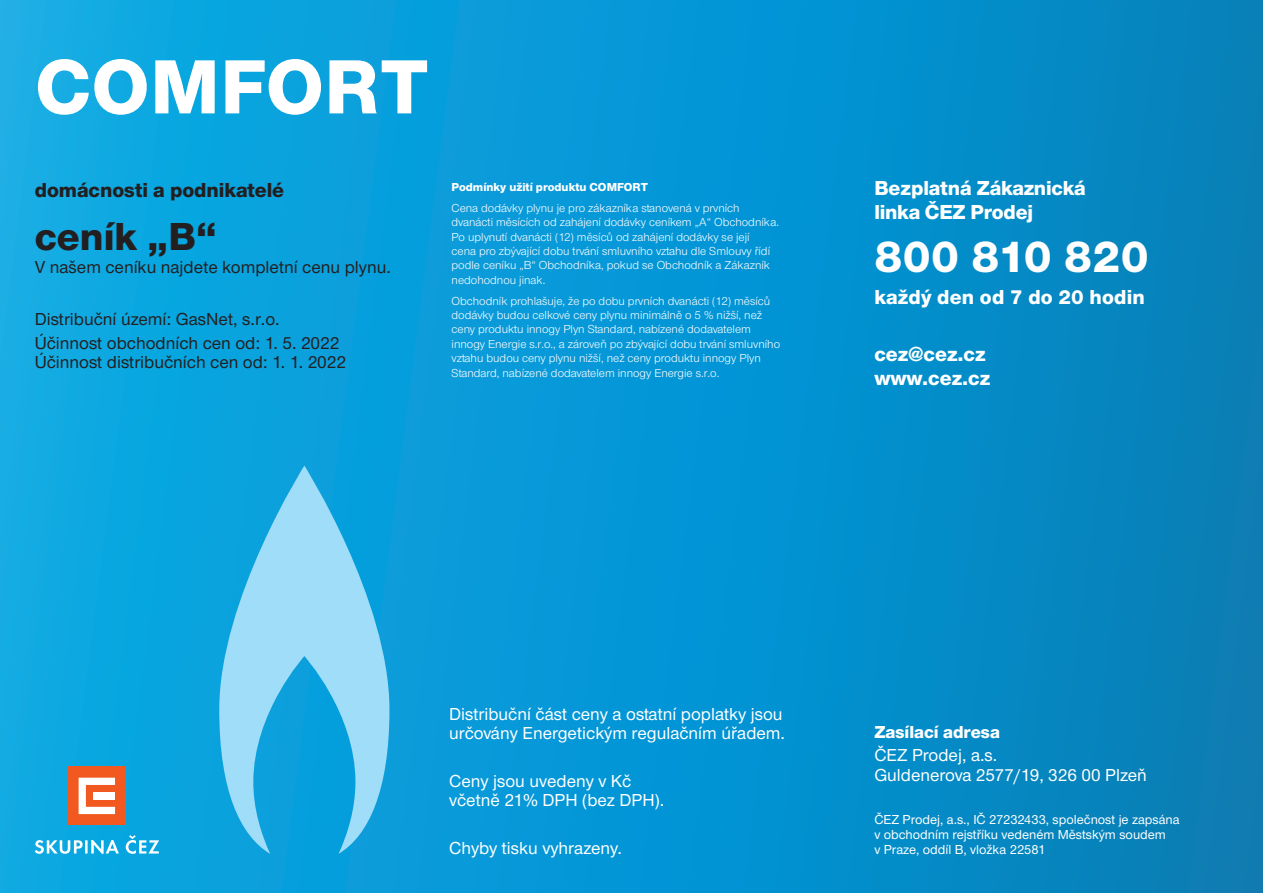
<style>
.page{position:relative;width:1263px;height:893px;background:#fff}
.page>*{position:absolute;margin:0;border:0;box-sizing:border-box;transform-origin:0 0}
.t1{font:800 79.5px "Nimbus CEZOT";letter-spacing:.015em;color:#fff}
.t2{font:800 46.5px "Nimbus CEZOT";letter-spacing:.01em;color:#fff}
.t3{font:800 40.5px "Nimbus CEZOT";color:#231f20}
.t4{font:800 21px/24px "Nimbus CEZOT";color:#fff}
.t5{font:800 21px "Nimbus CEZOT";color:#231f20}
.t6{font:500 18px/19.5px "Nimbus CEZOT";color:#fff}
.t7{font:500 18px/23.7px "Nimbus CEZOT";color:#231f20}
.t8{font:800 18px "Nimbus CEZOT";color:#fff}
.t9{font:500 13.5px/15px "Nimbus CEZOT";color:#fff}
.t10{font:12px/14.4px "Nimbus CEZOT";color:#fff}
.t11{font:800 12px "Nimbus CEZOT";color:#fff}
</style>
<div class="page">
<div style="left:0;top:0;width:1263px;height:893px;background:linear-gradient(to right,#0cace9,#0380bc)"></div>
<svg style="left:219px;top:466px;width:170px;height:388px;background:#51bde9"></svg>
<div style="left:67px;top:766px;width:59px;height:59px;background:#f15921"></div>
<svg style="left:79px;top:778px;width:36px;height:36px"></svg>
<div style="left:93px;top:792px;width:22px;height:7px;background:#fff"></div>
<svg style="left:35px;top:835px;width:124px;height:19px"></svg>
<h1 class="t1" style="left:35px;top:41px;width:395px">COMFORT</h1>
<h3 class="t5" style="left:35px;top:177px;width:251px">domácnosti a podnikatelé</h3>
<h3 class="t3" style="left:35px;top:213px;width:184px">ceník „B“</h3>
<h3 class="t7" style="left:35px;top:256px;width:358px">V našem ceníku najdete kompletní cenu plynu.</h3>
<h3 class="t7" style="left:35px;top:307px;width:306px">Distribuční území: GasNet, s.r.o.<br>Účinnost obchodních cen od: 1. 5. 2022</h3>
<h3 class="t7" style="left:35px;top:350px;width:313px">Účinnost distribučních cen od: 1. 1. 2022</h3>
<p class="t11" style="left:452px;top:180px;width:198px">Podmínky užití produktu COMFORT</p>
<p class="t10" style="left:452px;top:201px;width:329px">Cena dodávky plynu je pro zákazníka stanovená v prvních dvanácti měsících od zahájení dodávky ceníkem „A“ Obchodníka.<br>Po uplynutí dvanácti (12) měsíců od zahájení dodávky se její<br>cena pro zbývající dobu trvání smluvního vztahu dle Smlouvy řídí podle ceníku „B“ Obchodníka, pokud se Obchodník a Zákazník nedohodnou jinak.</p>
<p class="t10" style="left:452px;top:293px;width:330px">Obchodník prohlašuje, že po dobu prvních dvanácti (12) měsíců dodávky budou celkové ceny plynu minimálně o 5 % nižší, než ceny produktu innogy Plyn Standard, nabízené dodavatelem innogy Energie s.r.o., a zároveň po zbývající dobu trvání smluvního vztahu budou ceny plynu nižší, než ceny produktu innogy Plyn Standard, nabízené dodavatelem innogy Energie s.r.o.</p>
<h3 class="t4" style="left:874px;top:177px;width:213px">Bezplatná Zákaznická linka ČEZ Prodej</h3>
<h2 class="t2" style="left:874px;top:229px;width:276px">800 810 820</h2>
<h3 class="t4" style="left:874px;top:285px;width:272px">každý den od 7 do 20 hodin</h3>
<h3 class="t4" style="left:874px;top:342px;width:117px">cez@cez.cz www.cez.cz</h3>
<h3 class="t6" style="left:449px;top:704px;width:337px">Distribuční část ceny a ostatní poplatky jsou určovány Energetickým regulačním úřadem.</h3>
<h3 class="t6" style="left:449px;top:771px;width:217px">Ceny jsou uvedeny v Kč včetně 21% DPH (bez DPH).</h3>
<h3 class="t6" style="left:449px;top:838px;width:174px">Chyby tisku vyhrazeny.</h3>
<h3 class="t8" style="left:874px;top:721px;width:127px">Zasílací adresa</h3>
<h3 class="t6" style="left:874px;top:746px;width:274px">ČEZ Prodej, a.s.<br>Guldenerova 2577/19, 326 00 Plzeň</h3>
<p class="t9" style="left:874px;top:812px;width:307px">ČEZ Prodej, a.s., IČ 27232433, společnost je zapsána v obchodním rejstříku vedeném Městským soudem<br>v Praze, oddíl B, vložka 22581</p>
</div>
